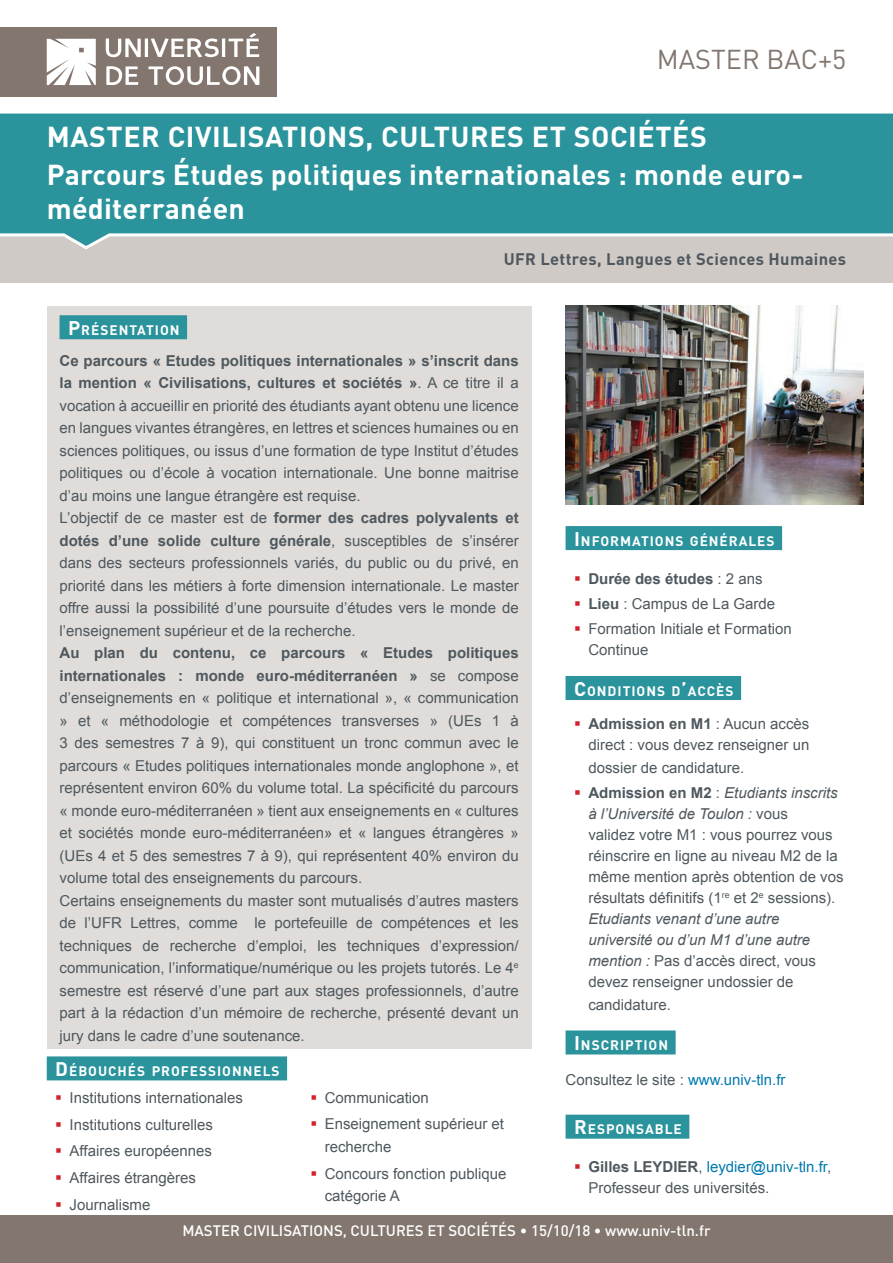
<style>
.page{position:relative;width:893px;height:1263px;background:#fff}
.page>*{position:absolute;margin:0;border:0;box-sizing:border-box;transform-origin:0 0}
.t1{font:700 28.5px/38.4px "DIN";letter-spacing:.01em;color:#fff}
.t2{font:27px "DIN";color:#82766e}
.t3{font:700 16.5px "DIN";letter-spacing:.02em;color:#4e585e}
.t4{font:15px/22.5px "Arial";color:#4e585e}
.t5{font:500 15px "DIN";color:#fff}
.t6{font:700 15px "Arial";color:#4e585e}
.t7{font:700 13.65px "DIN";letter-spacing:.07em;color:#fff}
.s1{font-size:19.5px}
.s2{font-weight:700}
.s3{color:#d1232a}
.s4{font-weight:400}
.s5{font-style:italic}
.s6{color:#0079b0}
</style>
<div class="page">
<div style="left:0;top:223px;width:893px;height:60px;background:#d0cac6"></div>
<svg style="left:0;top:113px;width:893px;height:137px;background:#3f9ba1"></svg>
<div style="left:0;top:1215px;width:893px;height:48px;background:#82766e"></div>
<div style="left:0;top:27px;width:277px;height:69px;background:#82766e"></div>
<svg style="left:47px;top:39px;width:49px;height:46px;background:#f3f2f1"></svg>
<svg style="left:106px;top:38px;width:35px;height:19px"></svg>
<hr style="left:145px;top:38px;width:3px;height:19px;background:#fff">
<svg style="left:151px;top:38px;width:68px;height:19px"></svg>
<hr style="left:222px;top:38px;width:3px;height:19px;background:#fff">
<svg style="left:228px;top:33px;width:31px;height:24px"></svg>
<svg style="left:106px;top:66px;width:32px;height:19px"></svg>
<svg style="left:148px;top:66px;width:111px;height:19px"></svg>
<div style="left:47px;top:306px;width:484px;height:742px;background:#dfdcd9"></div>
<div style="left:60px;top:315px;width:127px;height:24px;background:#2a939b"></div>
<div style="left:47px;top:1056px;width:240px;height:24px;background:#2a939b"></div>
<div style="left:566px;top:526px;width:216px;height:24px;background:#2a939b"></div>
<div style="left:566px;top:676px;width:175px;height:24px;background:#2a939b"></div>
<div style="left:566px;top:1030px;width:110px;height:24px;background:#2a939b"></div>
<div style="left:566px;top:1115px;width:123px;height:24px;background:#2a939b"></div>
<img style="left:566px;top:306px;width:297px;height:198px">
<h2 class="t2" style="left:657px;top:43px;width:191px">MASTER BAC+5</h2>
<h1 class="t1" style="left:47px;top:116px;width:758px">MASTER CIVILISATIONS, CULTURES ET SOCIÉTÉS<br>Parcours Études politiques internationales : monde euro-</h1>
<h1 class="t1" style="left:47px;top:189px;width:200px">méditerranéen</h1>
<p class="t3" style="left:504px;top:248px;width:344px">UFR Lettres, Langues et Sciences Humaines</p>
<p class="t7" style="left:68px;top:321px;width:113px"><span class="s1">P</span>RÉSENTATION</p>
<p class="t4" style="left:60px;top:349px;width:461px"><span class="s2">Ce parcours « Etudes politiques internationales » s’inscrit dans la mention « Civilisations, cultures et sociétés »</span>. A ce titre il a vocation à accueillir en priorité des étudiants ayant obtenu une licence en langues vivantes étrangères, en lettres et sciences humaines ou en sciences politiques, ou issus d’une formation de type Institut d’études politiques ou d’école à vocation internationale. Une bonne maitrise d’au moins une langue étrangère est requise.<br>L’objectif de ce master est de <span class="s2">former des cadres polyvalents et dotés d’une solide culture générale</span>, susceptibles de s’insérer dans des secteurs professionnels variés, du public ou du privé, en priorité dans les métiers à forte dimension internationale. Le master offre aussi la possibilité d’une poursuite d’études vers le monde de l’enseignement supérieur et de la recherche.</p>
<p class="t4" style="left:60px;top:642px;width:461px"><span class="s2">Au plan du contenu, ce parcours « Etudes politiques internationales : monde euro-méditerranéen »</span> se compose d’enseignements en « politique et international », « communication » et « méthodologie et compétences transverses » (UEs 1 à 3 des semestres 7 à 9), qui constituent un tronc commun avec le parcours « Etudes politiques internationales monde anglophone », et représentent environ 60% du volume total. La spécificité du parcours « monde euro-méditerranéen » tient aux enseignements en « cultures et sociétés monde euro-méditerranéen» et « langues étrangères » (UEs 4 et 5 des semestres 7 à 9), qui représentent 40% environ du volume total des enseignements du parcours.<br>Certains enseignements du master sont mutualisés d’autres masters de l’UFR Lettres, comme le portefeuille de compétences et les techniques de recherche d’emploi, les techniques d’expression/ communication, l’informatique/numérique ou les projets tutorés. Le 4<sup>e </sup>semestre est réservé d’une part aux stages professionnels, d’autre part à la rédaction d’un mémoire de recherche, présenté devant un jury dans le cadre d’une soutenance.</p>
<p class="t7" style="left:55px;top:1062px;width:226px"><span class="s1">D</span>ÉBOUCHÉS PROFESSIONNELS</p>
<p class="t4" style="left:55px;top:1086px;width:189px"><span class="s3">▪</span> Institutions internationales</p>
<p class="t4" style="left:55px;top:1113px;width:159px"><span class="s3">▪</span> Institutions culturelles</p>
<p class="t4" style="left:55px;top:1140px;width:158px"><span class="s3">▪</span> Affaires européennes</p>
<p class="t4" style="left:55px;top:1166px;width:142px"><span class="s3">▪</span> Affaires étrangères</p>
<p class="t4" style="left:55px;top:1193px;width:97px"><span class="s3">▪</span> Journalisme</p>
<p class="t4" style="left:310px;top:1086px;width:120px"><span class="s3">▪</span> Communication</p>
<p class="t4" style="left:325px;top:1113px;width:181px;text-indent:-14px"><span class="s3">▪</span> Enseignement supérieur et recherche</p>
<p class="t4" style="left:325px;top:1162px;width:183px;text-indent:-14px"><span class="s3">▪</span> Concours fonction publique catégorie A</p>
<p class="t7" style="left:574px;top:532px;width:202px"><span class="s1">I</span> NFORMATIONS GÉNÉRALES</p>
<p class="t6" style="left:574px;top:568px;width:190px"><span class="s3">▪</span> Durée des études <span class="s4">: 2 ans</span></p>
<p class="t4" style="left:574px;top:592px;width:203px"><span class="s3">▪</span> <span class="s2">Lieu</span> : Campus de La Garde</p>
<p class="t4" style="left:588px;top:618px;width:205px;line-height:21px;text-indent:-14px"><span class="s3">▪</span> Formation Initiale et Formation<br>Continue</p>
<p class="t7" style="left:574px;top:682px;width:161px"><span class="s1">C</span>ONDITIONS D<span class="s1">’</span>ACCÈS</p>
<p class="t4" style="left:574px;top:714px;width:237px;line-height:21px;text-align:right"><span class="s3">▪</span> <span class="s2">Admission en M1</span> : Aucun accès direct : vous devez renseigner un</p>
<p class="t4" style="left:588px;top:756px;width:157px">dossier de candidature.</p>
<p class="t4" style="left:588px;top:782px;width:257px;line-height:21px;text-indent:-14px"><span class="s3">▪</span> <span class="s2">Admission en M2</span> : <span class="s5">Etudiants inscrits à l’Université de Toulon :</span> vous<br>validez votre M1 : vous pourrez vous réinscrire en ligne au niveau M2 de la même mention après obtention de vos résultats définitifs (1<sup>re</sup> et 2<sup>e</sup> sessions).<br><span class="s5">Etudiants venant d’une autre université ou d’un M1 d’une autre mention :</span> Pas d’accès direct, vous devez renseigner undossier de</p>
<p class="t4" style="left:588px;top:993px;width:84px">candidature.</p>
<p class="t7" style="left:574px;top:1036px;width:96px"><span class="s1">I</span> NSCRIPTION</p>
<p class="t4" style="left:566px;top:1069px;width:222px">Consultez le site : <span class="s6">www.univ-tln.fr</span></p>
<p class="t7" style="left:574px;top:1120px;width:109px"><span class="s1">R</span>ESPONSABLE</p>
<p class="t4" style="left:588px;top:1156px;width:244px;line-height:21px;text-indent:-14px"><span class="s3">▪</span> <span class="s2">Gilles LEYDIER</span>, <span class="s6">leydier@univ-tln.fr</span>,<br>Professeur des universités.</p>
<p class="t5" style="left:182px;top:1221px;width:530px">MASTER CIVILISATIONS, CULTURES ET SOCIÉTÉS • 15/10/18 • WWW.UNIV-TLN.FR</p>
</div>
